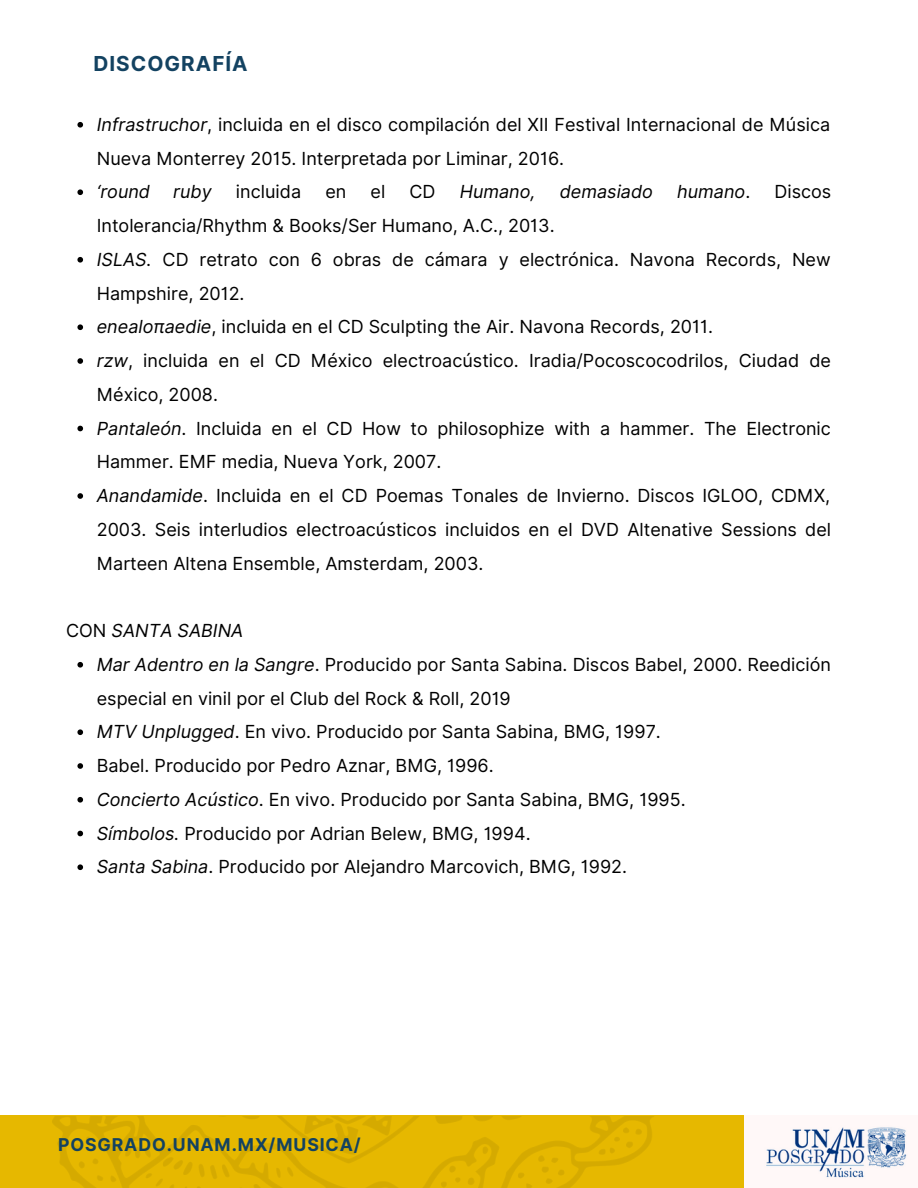
<style>
.page{position:relative;width:918px;height:1188px;background:#fff}
.page>*{position:absolute;margin:0;border:0;box-sizing:border-box;transform-origin:0 0}
.t1{font:700 20.7px "Inter";letter-spacing:.05em;color:#134261}
.t2{font:18px/33.8px "Inter";color:#000}
.t3{font:italic 18px "Inter";color:#000}
.t4{font:700 17.7px "Inter";letter-spacing:.05em;color:#134261}
.s1{font-style:italic}
.s2{font-style:normal}
</style>
<div class="page">
<svg style="left:0;top:1115px;width:918px;height:73px;background:#e2b500"></svg>
<img style="left:745px;top:1115px;width:173px;height:73px">
<svg style="left:77px;top:122px;width:6px;height:6px"></svg>
<svg style="left:77px;top:189px;width:6px;height:6px"></svg>
<svg style="left:77px;top:257px;width:6px;height:6px"></svg>
<svg style="left:77px;top:324px;width:6px;height:6px"></svg>
<svg style="left:77px;top:358px;width:6px;height:6px"></svg>
<svg style="left:77px;top:426px;width:6px;height:5px"></svg>
<svg style="left:77px;top:493px;width:6px;height:6px"></svg>
<svg style="left:77px;top:662px;width:6px;height:6px"></svg>
<svg style="left:77px;top:729px;width:6px;height:6px"></svg>
<svg style="left:77px;top:763px;width:6px;height:6px"></svg>
<svg style="left:77px;top:797px;width:6px;height:6px"></svg>
<svg style="left:77px;top:831px;width:6px;height:5px"></svg>
<svg style="left:77px;top:864px;width:6px;height:6px"></svg>
<p class="t1" style="left:93px;top:51px;width:156px">DISCOGRAFÍA</p>
<p class="t2" style="left:97px;top:108px;width:735px"><span class="s1">Infrastruchor</span>, incluida en el disco compilación del XII Festival Internacional de Música<br>Nueva Monterrey 2015. Interpretada por Liminar, 2016.</p>
<p class="t3" style="left:97px;top:181px;width:55px">‘round</p>
<p class="t3" style="left:173px;top:181px;width:40px">ruby</p>
<p class="t2" style="left:236px;top:175px;width:67px">incluida</p>
<p class="t2" style="left:325px;top:175px;width:23px">en</p>
<p class="t2" style="left:371px;top:175px;width:16px">el</p>
<p class="t2" style="left:409px;top:175px;width:28px">CD</p>
<p class="t3" style="left:460px;top:181px;width:77px">Humano,</p>
<p class="t3" style="left:560px;top:181px;width:95px">demasiado</p>
<p class="t3" style="left:677px;top:181px;width:75px">humano<span class="s2">.</span></p>
<p class="t2" style="left:775px;top:175px;width:58px">Discos</p>
<p class="t2" style="left:97px;top:209px;width:736px">Intolerancia/Rhythm &amp; Books/Ser Humano, A.C., 2013.<br><span class="s1">ISLAS.</span> CD retrato con 6 obras de cámara y electrónica. Navona Records, New Hampshire, 2012.<br><span class="s1">enealoπaedie</span>, incluida en el CD Sculpting the Air. Navona Records, 2011.<br><span class="s1">rzw</span>, incluida en el CD México electroacústico. Iradia/Pocoscocodrilos, Ciudad de México, 2008.<br><span class="s1">Pantaleón</span>. Incluida en el CD How to philosophize with a hammer. The Electronic Hammer. EMF media, Nueva York, 2007.<br><span class="s1">Anandamide</span>. Incluida en el CD Poemas Tonales de Invierno. Discos IGLOO, CDMX, 2003. Seis interludios electroacústicos incluidos en el DVD Altenative Sessions del Marteen Altena Ensemble, Amsterdam, 2003.</p>
<p class="t3" style="left:66px;top:620px;width:179px"><span class="s2">CON</span> SANTA SABINA</p>
<p class="t2" style="left:97px;top:648px;width:736px"><span class="s1">Mar Adentro en la Sangre</span>. Producido por Santa Sabina. Discos Babel, 2000. Reedición especial en vinil por el Club del Rock &amp; Roll, 2019<br><span class="s1">MTV Unplugged</span>. En vivo. Producido por Santa Sabina, BMG, 1997.<br>Babel. Producido por Pedro Aznar, BMG, 1996.<br><span class="s1">Concierto Acústico</span>. En vivo. Producido por Santa Sabina, BMG, 1995.<br><span class="s1">Símbolos.</span> Producido por Adrian Belew, BMG, 1994.<br><span class="s1">Santa Sabina</span>. Producido por Alejandro Marcovich, BMG, 1992.</p>
<p class="t4" style="left:58px;top:1134px;width:304px">POSGRADO.UNAM.MX/MUSICA/</p>
</div>
